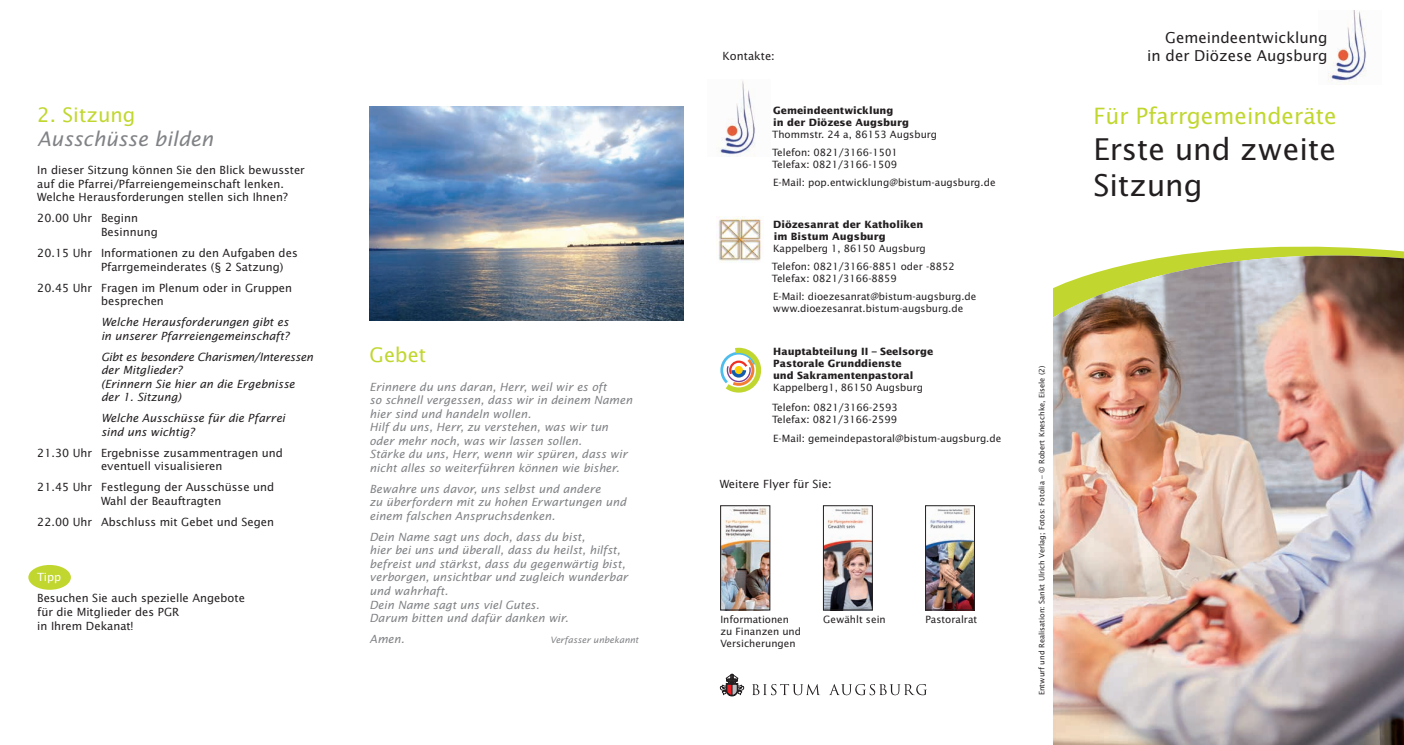
<style>
.page{position:relative;width:1404px;height:745px;background:#fff}
.page>*{position:absolute;margin:0;border:0;box-sizing:border-box;transform-origin:0 0}
.t1{font:30px/36px "Lucida Sans Std";color:#231f20}
.t2{font:22.5px "Lucida Sans Std";color:#c1d72f}
.t3{font:italic 20px "Lucida Sans Std";color:#808285}
.t4{font:20px "Lucida Sans Std";color:#c1d72f}
.t5{font:15px/18px "Lucida Sans Std";color:#231f20;text-align:right}
.t6{font:italic 11.25px/13.5px "Lucida Sans Std";color:#808285}
.t7{font:11.25px/13.5px "Lucida Sans Std";color:#231f20}
.t8{font:italic 11.25px/13.5px "Lucida Sans Std";color:#231f20}
.t9{font:11.25px "Lucida Sans Std";color:#fff}
.t10{font:10px/17.6px "Lucida Sans Std";color:#231f20}
.t11{font:700 10px/12px "Lucida Sans Std";color:#231f20}
.t12{font:italic 8.75px "Lucida Sans Std";color:#808285}
.t13{font:7.5px "Lucida Sans Std";color:#231f20}
</style>
<div class="page">
<div style="left:28px;top:564px;width:43px;height:25px;background:#c1d72f;border-radius:50%"></div>
<svg style="left:1179px;top:246px;width:224px;height:9px;fill:#c1d72f"></svg>
<img style="left:1053px;top:255px;width:350px;height:489px">
<img style="left:1328px;top:11px;width:39px;height:73px">
<img style="left:369px;top:106px;width:314px;height:214px">
<img style="left:716px;top:216px;width:47px;height:46px">
<svg style="left:720px;top:347px;width:41px;height:45px"></svg>
<img style="left:718px;top:81px;width:38px;height:76px">
<svg style="left:752px;top:684px;width:67px;height:10px"></svg>
<svg style="left:830px;top:684px;width:96px;height:10px"></svg>
<svg style="left:719px;top:673px;width:25px;height:22px"></svg>
<img style="left:825px;top:507px;width:45px;height:100px">
<div style="left:823px;top:505px;width:49px;height:104px;border:1px solid #231f20"></div>
<img style="left:722px;top:507px;width:46px;height:100px">
<div style="left:720px;top:505px;width:50px;height:104px;border:1px solid #231f20"></div>
<img style="left:927px;top:508px;width:45px;height:99px">
<div style="left:925px;top:505px;width:49px;height:104px;border:1px solid #231f20"></div>
<h3 class="t4" style="left:37px;top:103px;width:100px">2. Sitzung</h3>
<h3 class="t3" style="left:37px;top:127px;width:177px">Ausschüsse bilden</h3>
<p class="t7" style="left:37px;top:164px;width:269px">In dieser Sitzung können Sie den Blick bewusster auf die Pfarrei/Pfarreiengemeinschaft lenken.<br>Welche Herausforderungen stellen sich Ihnen?</p>
<p class="t7" style="left:101px;top:212px;width:58px;text-indent:-64px">20.00 Uhr Beginn<br>Besinnung</p>
<p class="t7" style="left:101px;top:246px;width:198px;text-indent:-64px">20.15 Uhr Informationen zu den Aufgaben des<br>Pfarrgemeinderates (§ 2 Satzung)</p>
<p class="t7" style="left:101px;top:281px;width:193px;text-indent:-64px">20.45 Uhr Fragen im Plenum oder in Gruppen besprechen</p>
<p class="t8" style="left:101px;top:315px;width:190px">Welche Herausforderungen gibt es in unserer Pfarreiengemeinschaft?</p>
<p class="t8" style="left:101px;top:350px;width:214px">Gibt es besondere Charismen/Interessen der Mitglieder?<br>(Erinnern Sie hier an die Ergebnisse der 1. Sitzung)</p>
<p class="t8" style="left:101px;top:411px;width:186px">Welche Ausschüsse für die Pfarrei sind uns wichtig?</p>
<p class="t7" style="left:37px;top:446px;width:247px;text-align:center">21.30 Uhr Ergebnisse zusammentragen und eventuell visualisieren</p>
<p class="t7" style="left:101px;top:480px;width:175px;text-indent:-64px">21.45 Uhr Festlegung der Ausschüsse und<br>Wahl der Beauftragten</p>
<p class="t7" style="left:37px;top:515px;width:238px">22.00 Uhr Abschluss mit Gebet und Segen</p>
<p class="t9" style="left:37px;top:570px;width:26px">Tipp</p>
<p class="t7" style="left:37px;top:591px;width:209px">Besuchen Sie auch spezielle Angebote für die Mitglieder des PGR<br>in Ihrem Dekanat!</p>
<h3 class="t4" style="left:369px;top:343px;width:58px">Gebet</h3>
<p class="t6" style="left:369px;top:380px;width:264px">Erinnere du uns daran, Herr, weil wir es oft<br>so schnell vergessen, dass wir in deinem Namen hier sind und handeln wollen.<br>Hilf du uns, Herr, zu verstehen, was wir tun oder mehr noch, was wir lassen sollen.<br>Stärke du uns, Herr, wenn wir spüren, dass wir nicht alles so weiterführen können wie bisher.</p>
<p class="t6" style="left:369px;top:482px;width:258px">Bewahre uns davor, uns selbst und andere<br>zu überfordern mit zu hohen Erwartungen und einem falschen Anspruchsdenken.</p>
<p class="t6" style="left:369px;top:530px;width:260px">Dein Name sagt uns doch, dass du bist,<br>hier bei uns und überall, dass du heilst, hilfst, befreist und stärkst, dass du gegenwärtig bist, verborgen, unsichtbar und zugleich wunderbar und wahrhaft.<br>Dein Name sagt uns viel Gutes.<br>Darum bitten und dafür danken wir.</p>
<p class="t6" style="left:369px;top:632px;width:36px">Amen.</p>
<p class="t12" style="left:550px;top:634px;width:90px">Verfasser unbekannt</p>
<p class="t7" style="left:722px;top:49px;width:54px">Kontakte:</p>
<p class="t11" style="left:773px;top:105px;width:137px">Gemeindeentwicklung<br>in der Diözese Augsburg</p>
<p class="t10" style="left:772px;top:126px;width:166px">Thommstr. 24 a, 86153 Augsburg<br>Telefon: 0821/3166-1501</p>
<p class="t10" style="left:772px;top:155px;width:225px">Telefax: 0821/3166-1509<br>E-Mail: pop.entwicklung@bistum-augsburg.de</p>
<p class="t11" style="left:773px;top:219px;width:152px">Diözesanrat der Katholiken im Bistum Augsburg</p>
<p class="t10" style="left:771px;top:240px;width:184px">Kappelberg 1, 86150 Augsburg<br>Telefon: 0821/3166-8851 oder -8852</p>
<p class="t10" style="left:771px;top:269px;width:206px">Telefax: 0821/3166-8859<br>E-Mail: dioezesanrat@bistum-augsburg.de</p>
<p class="t10" style="left:772px;top:299px;width:192px">www.dioezesanrat.bistum-augsburg.de</p>
<p class="t11" style="left:773px;top:346px;width:162px">Hauptabteilung II – Seelsorge<br>Pastorale Grunddienste<br>und Sakramentenpastoral</p>
<p class="t10" style="left:772px;top:378px;width:152px;line-height:19.5px">Kappelberg1, 86150 Augsburg<br>Telefon: 0821/3166-2593</p>
<p class="t10" style="left:772px;top:409px;width:231px;line-height:19.5px">Telefax: 0821/3166-2599<br>E-Mail: gemeindepastoral@bistum-augsburg.de</p>
<p class="t7" style="left:719px;top:476px;width:113px">Weitere Flyer für Sie:</p>
<p class="t10" style="left:720px;top:613px;width:82px;line-height:12px">Informationen zu Finanzen und<br>Versicherungen</p>
<p class="t10" style="left:823px;top:610px;width:64px">Gewählt sein</p>
<p class="t10" style="left:925px;top:610px;width:53px">Pastoralrat</p>
<p class="t13" style="left:1037px;top:694px;width:331px;rotate:-90deg">Entwurf und Realisation: Sankt Ulrich Verlag; Fotos: Fotolia – © Robert Kneschke, Eisele (2)</p>
<h3 class="t5" style="left:1147px;top:29px;width:182px">Gemeindeentwicklung<br>in der Diözese Augsburg</h3>
<h2 class="t2" style="left:1093px;top:103px;width:245px">Für Pfarrgemeinderäte</h2>
<h1 class="t1" style="left:1093px;top:131px;width:244px">Erste und zweite<br>Sitzung</h1>
</div>
